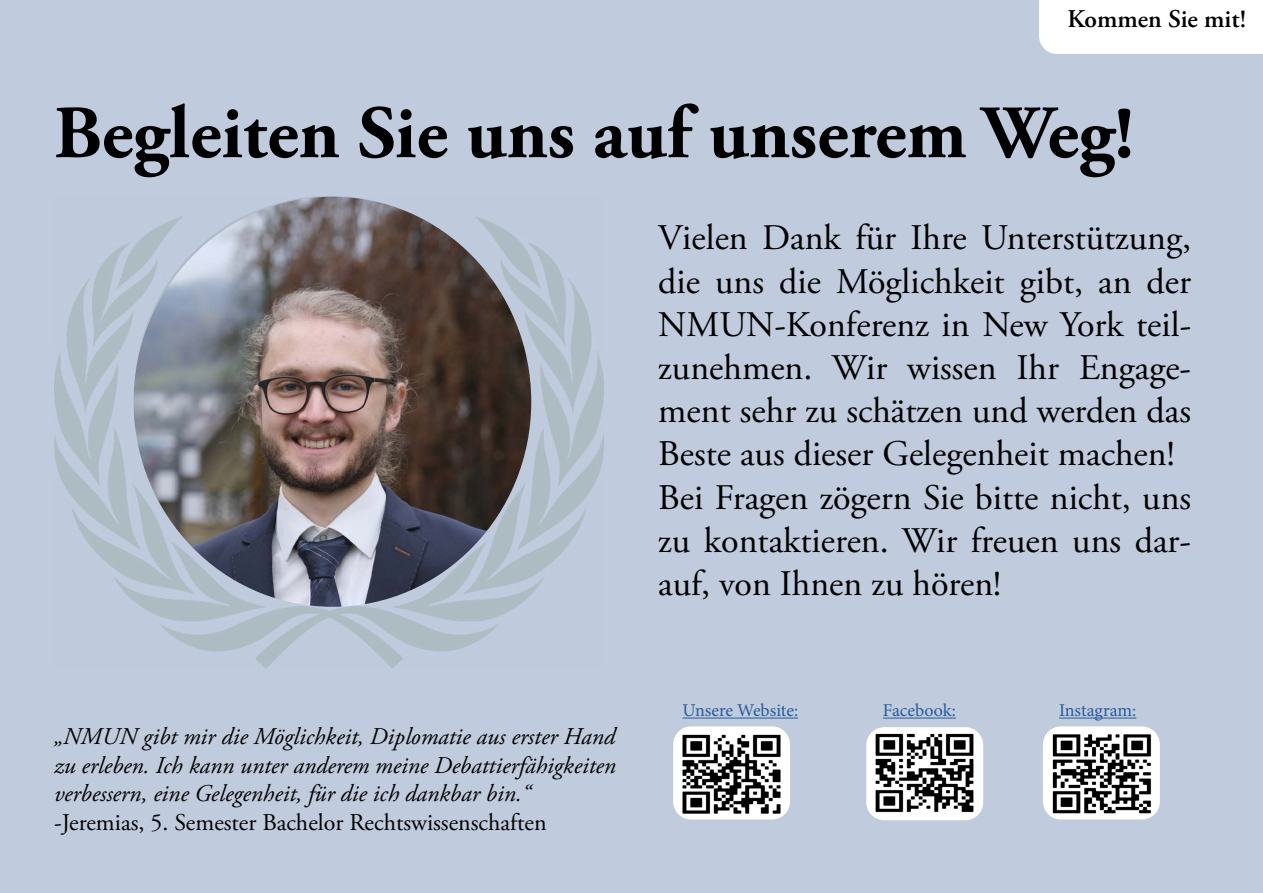
<style>
.page{position:relative;width:1263px;height:893px;background:#c0cbde}
.page>*{position:absolute;margin:0;border:0;box-sizing:border-box;transform-origin:0 0}
.t1{font:700 75px "Adobe Garamond Pro";color:#000}
.t2{font:36px/43.2px "Adobe Garamond Pro";color:#000}
.t3{font:600 25.5px "Adobe Garamond Pro";color:#000}
.t4{font:italic 24px/28.8px "Adobe Garamond Pro";color:#000;text-align:justify}
.t5{font:24px "Adobe Garamond Pro";color:#000}
.t6{font:18px "Minion Pro";letter-spacing:-.005em;color:#275b9b}
</style>
<div class="page">
<div style="left:1039px;top:0;width:224px;height:54px;background:#fff"></div>
<img style="left:54px;top:243px;width:550px;height:425px">
<img style="left:1043px;top:726px;width:117px;height:93px">
<hr style="left:682px;top:718px;width:116px;height:1px;background:#275b9b">
<img style="left:866px;top:727px;width:117px;height:93px">
<hr style="left:883px;top:718px;width:73px;height:1px;background:#275b9b">
<img style="left:673px;top:726px;width:117px;height:93px">
<hr style="left:1059px;top:718px;width:77px;height:1px;background:#275b9b">
<img style="left:134px;top:197px;width:397px;height:410px">
<p class="t3" style="left:1067px;top:4px;width:181px">Kommen Sie mit!</p>
<h1 class="t1" style="left:54px;top:90px;width:1081px">Begleiten Sie uns auf unserem Weg!</h1>
<p class="t2" style="left:658px;top:218px;width:534px">Vielen Dank für Ihre Unterstützung, die uns die Möglichkeit gibt, an der NMUN-Konferenz in New York teil&shy;zunehmen. Wir wissen Ihr Engage&shy;ment sehr zu schätzen und werden das Beste aus dieser Gelegenheit machen!<br>Bei Fragen zögern Sie bitte nicht, uns zu kontaktieren. Wir freuen uns dar&shy;auf, von Ihnen zu hören!</p>
<p class="t4" style="left:54px;top:722px;width:563px">„NMUN gibt mir die Möglichkeit, Diplomatie aus erster Hand zu erleben. Ich kann unter anderem meine Debattierfähigkeiten verbessern, eine Gelegenheit, für die ich dankbar bin.“</p>
<p class="t5" style="left:54px;top:808px;width:494px">-Jeremias, 5. Semester Bachelor Rechtswissenschaften</p>
<p class="t6" style="left:682px;top:698px;width:117px">Unsere Website:</p>
<p class="t6" style="left:883px;top:698px;width:75px">Facebook:</p>
<p class="t6" style="left:1059px;top:698px;width:79px">Instagram:</p>
</div>
